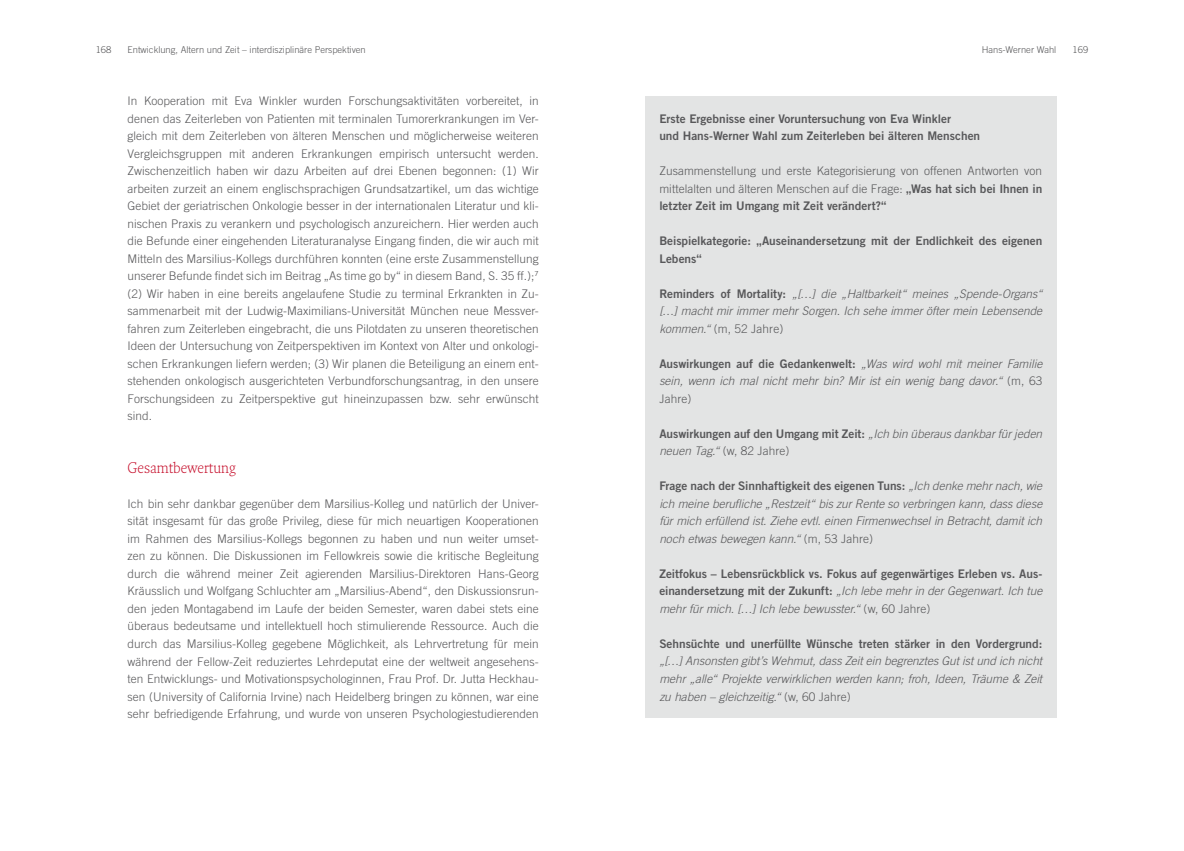
<style>
.page{position:relative;width:1184px;height:851px;background:#fff}
.page>*{position:absolute;margin:0;border:0;box-sizing:border-box;transform-origin:0 0}
.t1{font:300 15px "Fresco Pro";color:#c50c29}
.t2{font:300 11.88px/17.5px "Trade Gothic LT Pro";letter-spacing:.005em;color:#58585a;text-align:justify}
.t3{font:italic 300 11.88px/17.5px "Trade Gothic LT Pro";color:#58585a;text-align:justify}
.t4{font:11.88px/17.5px "Trade Gothic LT Pro Bd 2";color:#58585a}
.t5{font:300 9.38px "Trade Gothic LT Pro";color:#58585a}
.s1{font-family:"Trade Gothic LT Pro Bd 2";font-weight:400}
.s2{font-family:"Trade Gothic LT Pro Bd 2";font-weight:400;font-style:normal}
.s3{font-style:normal}
.s4{font-family:"Trade Gothic LT Pro";font-weight:300;font-style:italic}
.s5{font-style:italic}
</style>
<div class="page">
<div style="left:645px;top:97px;width:411px;height:621px;background:#e3e4e4"></div>
<p class="t5" style="left:96px;top:44px;width:17px">168</p>
<p class="t5" style="left:128px;top:44px;width:240px">Entwicklung, Altern und Zeit – interdisziplinäre Perspektiven</p>
<p class="t5" style="left:981px;top:44px;width:76px">Hans-Werner Wahl</p>
<p class="t5" style="left:1072px;top:44px;width:17px">169</p>
<p class="t2" style="left:128px;top:92px;width:413px">I n Kooperation mit Eva Winkler wurden Forschungsaktivitäten vorbereitet, in denen das Zeiterleben von Patienten mit terminalen Tumorerkrankungen im Ver&shy;gleich mit dem Zeiterleben von älteren Menschen und möglicherweise weiteren Vergleichsgruppen mit anderen Erkrankungen empirisch untersucht werden.<br>Zwischenzeitlich haben wir dazu Arbeiten auf drei Ebenen begonnen: (1) Wir arbeiten zurzeit an einem englischsprachigen Grundsatzartikel, um das wichtige Gebiet der geriatrischen Onkologie besser in der internationalen Literatur und kli&shy;nischen Praxis zu verankern und psychologisch anzureichern. Hier werden auch die Befunde einer eingehenden Literaturanalyse Eingang finden, die wir auch mit Mitteln des Marsilius-Kollegs durchführen konnten (eine erste Zusammenstellung unserer Befunde findet sich im Beitrag „As time go by“ in diesem Band, S. 35 ff.);<sup>7 </sup>(2) Wir haben in eine bereits angelaufene Studie zu terminal Erkrankten in Zu&shy;sammenarbeit mit der Ludwig-Maximilians-U niversität München neue Messver&shy;fahren zum Zeiterleben eingebracht, die uns Pilotdaten zu unseren theoretischen Ideen der U ntersuchung von Zeitperspektiven im Kontext von Alter und onkologi&shy;schen Erkrankungen liefern werden; (3) Wir planen die Beteiligung an einem ent&shy;stehenden onkologisch ausgerichteten Verbundforschungsantrag, in den unsere -Forschungsideen zu Zeitperspektive gut hineinzupassen bzw. sehr erwünscht sind.</p>
<p class="t1" style="left:128px;top:458px;width:110px">Gesamtbewertung</p>
<p class="t2" style="left:128px;top:494px;width:413px">Ich bin sehr dankbar gegenüber dem Marsilius-Kolleg und natürlich der U niver&shy;sität insgesamt für das große Privileg, diese für mich neuartigen Kooperationen im Rahmen des Marsilius-Kollegs begonnen zu haben und nun weiter umset&shy;zen zu können. Die Diskussionen im Fellowkreis sowie die kritische Begleitung durch die während meiner Zeit agierenden Marsilius-Direktoren Hans-Georg Kräusslich und Wolfgang Schluchter am „Marsilius-Abend“, den Diskussionsrun&shy;den jeden Montagabend im Laufe der beiden Semester, waren dabei stets eine überaus bedeutsame und intellektuell hoch stimulierende Ressource. Auch die durch das Marsilius-Kolleg gegebene Möglichkeit, als Lehrvertretung für mein während der Fellow-Zeit reduziertes Lehrdeputat eine der weltweit angesehens&shy;ten Entwicklungs- und Motivationspsychologinnen, Frau Prof. Dr. Jutta Heckhau&shy;sen (U niversity of California I rvine) nach Heidelberg bringen zu können, war eine sehr befriedigende Erfahrung, und wurde von unseren Psychologiestudierenden</p>
<p class="t4" style="left:659px;top:109px;width:322px">Erste Ergebnisse einer Voruntersuchung von Eva Winkler<br>und Hans-Werner Wahl zum Zeiterleben bei älteren Menschen</p>
<p class="t2" style="left:659px;top:162px;width:384px">Zusammenstellung und erste Kategorisierung von offenen Antworten von mittelalten und älteren Menschen auf die Frage: <span class="s1">„Was hat sich bei I hnen in</span></p>
<p class="t4" style="left:659px;top:197px;width:229px">letzter Zeit im Umgang mit Zeit verändert?“</p>
<p class="t4" style="left:659px;top:232px;width:384px">Beispielkategorie: „Auseinandersetzung mit der Endlichkeit des eigenen<br>Lebens“</p>
<p class="t3" style="left:659px;top:285px;width:384px"><span class="s2">Reminders of Mortality:</span> „[…] die „Haltbarkeit“ meines „Spende-Organs“ […] macht mir immer mehr Sorgen. Ich sehe immer öfter mein Lebensende kommen.“ <span class="s3">(m, 52 Jahre)</span></p>
<p class="t4" style="left:659px;top:354px;width:384px">Auswirkungen auf die Gedankenwelt: <span class="s4">„Was wird wohl mit meiner Familie</span></p>
<p class="t3" style="left:659px;top:372px;width:384px">sein, wenn ich mal nicht mehr bin? Mir ist ein wenig bang davor.“ <span class="s3">(m, 63<br>Jahre)</span></p>
<p class="t4" style="left:659px;top:424px;width:384px">Auswirkungen auf den Umgang mit Zeit: <span class="s4">„Ich bin überaus dankbar für jeden</span></p>
<p class="t2" style="left:659px;top:442px;width:132px"><span class="s5">neuen Tag.“</span> (w, 82 Jahre)</p>
<p class="t4" style="left:659px;top:477px;width:384px">Frage nach der Sinnhaftigkeit des eigenen Tuns: <span class="s4">„Ich denke mehr nach, wie</span></p>
<p class="t3" style="left:659px;top:495px;width:384px">ich meine berufliche „Restzeit“ bis zur Rente so verbringen kann, dass diese für mich erfüllend ist. Ziehe evtl. einen Firmenwechsel in Betracht, damit ich noch etwas bewegen kann.“ <span class="s3">(m, 53 Jahre)</span></p>
<p class="t4" style="left:659px;top:564px;width:384px">Zeitfokus – Lebensrückblick vs. Fokus auf gegenwärtiges Erleben vs. Aus-</p>
<p class="t3" style="left:659px;top:582px;width:384px"><span class="s2">einandersetzung mit der Zukunft:</span> „Ich lebe mehr in der Gegenwart. Ich tue mehr für mich. […] Ich lebe bewusster.“ <span class="s3">(w, 60 Jahre)</span></p>
<p class="t4" style="left:659px;top:634px;width:384px">Sehnsüchte und unerfüllte Wünsche treten stärker in den Vordergrund:</p>
<p class="t3" style="left:659px;top:652px;width:384px">„[…] Ansonsten gibt’s Wehmut, dass Zeit ein begrenztes Gut ist und ich nicht mehr „alle“ Projekte verwirklichen werden kann; froh, Ideen, Träume &amp; Zeit zu haben – gleichzeitig.“ <span class="s3">(w, 60 Jahre)</span></p>
</div>
